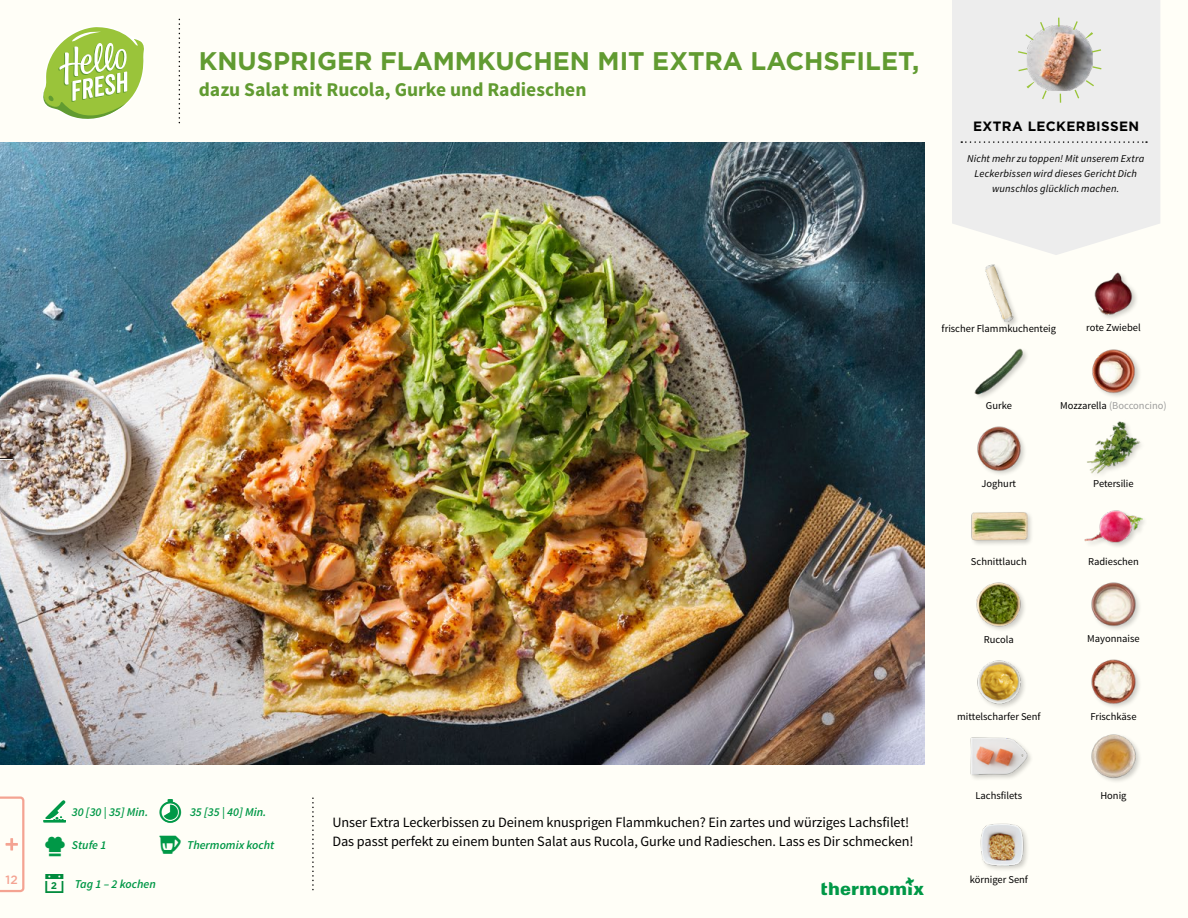
<style>
.page{position:relative;width:1188px;height:918px;background:#fffef7}
.page>*{position:absolute;margin:0;border:0;box-sizing:border-box;transform-origin:0 0}
.t1{font:700 25.5px "Gotham";color:#619b31}
.t2{font:700 19.5px "Source Sans Pro";color:#619b31}
.t3{font:14.25px/19.5px "Source Sans Pro";letter-spacing:-.005em;color:#000}
.t4{font:700 13.5px "Gotham";letter-spacing:.03em;color:#000}
.t5{font:italic 600 12px "Source Sans Pro";color:#009847}
.t6{font:500 12px "Gotham";color:#f4a392}
.t7{font:10.5px "Source Sans Pro";color:#000}
.t8{font:italic 10.5px/14.7px "Source Sans Pro";letter-spacing:.015em;color:#000;text-align:center}
.t9{font:10.5px "Source Sans Pro";color:#9d9d9c}
.s1{color:#fffef7}
.s2{color:#000}
</style>
<div class="page">
<svg style="left:43px;top:27px;width:101px;height:92px"></svg>
<svg style="left:0;top:796px;width:24px;height:96px"></svg>
<img style="left:977px;top:660px;width:48px;height:48px">
<img style="left:1091px;top:659px;width:49px;height:48px">
<img style="left:1091px;top:582px;width:49px;height:48px">
<img style="left:976px;top:582px;width:49px;height:48px">
<div style="left:970px;top:511px;width:64px;height:37px;background:#000;opacity:.2"></div>
<img style="left:970px;top:511px;width:58px;height:37px">
<img style="left:1085px;top:510px;width:57px;height:37px">
<img style="left:1087px;top:421px;width:54px;height:53px">
<img style="left:977px;top:426px;width:48px;height:48px">
<img style="left:974px;top:348px;width:53px;height:50px">
<img style="left:1092px;top:349px;width:48px;height:48px">
<img style="left:1094px;top:272px;width:43px;height:46px">
<div style="left:984px;top:264px;width:36px;height:65px;background:#000;opacity:.2"></div>
<img style="left:984px;top:265px;width:36px;height:57px">
<div style="left:970px;top:736px;width:64px;height:46px;background:#000;opacity:.2"></div>
<img style="left:970px;top:736px;width:58px;height:46px">
<img style="left:1091px;top:734px;width:49px;height:47px">
<img style="left:980px;top:823px;width:47px;height:47px">
<svg style="left:952px;top:0;width:208px;height:255px;background:#eeeeed"></svg>
<svg style="left:961px;top:141px;width:186px;height:2px"></svg>
<img style="left:1027px;top:25px;width:66px;height:66px">
<div style="left:1017px;top:18px;width:85px;height:85px;border:9px dashed #9ac43a;border-radius:50%"></div>
<img style="left:0;top:142px;width:925px;height:623px">
<svg style="left:0;top:458px;width:13px;height:2px"></svg>
<p class="t6" style="left:5px;top:872px;width:14px"><span class="s1">1</span>1 2</p>
<h1 class="t1" style="left:199px;top:44px;width:722px">KNUSPRIGER FLAMMKUCHEN MIT EXTRA LACHSFILET,</h1>
<h2 class="t2" style="left:199px;top:77px;width:389px">dazu Salat mit Rucola, Gurke und Radieschen</h2>
<p class="t4" style="left:973px;top:117px;width:168px">EXTRA LECKERBISSEN</p>
<p class="t8" style="left:967px;top:152px;width:179px">Nicht mehr zu toppen! Mit unserem Extra<br>Leckerbissen wird dieses Gericht Dich wunschlos glücklich machen.</p>
<p class="t5" style="left:72px;top:805px;width:78px">30 [30 | 35] Min.</p>
<p class="t5" style="left:190px;top:805px;width:78px">35 [35 | 40] Min.</p>
<p class="t5" style="left:72px;top:838px;width:36px">Stufe 1</p>
<p class="t5" style="left:75px;top:876px;width:82px">Tag 1 – 2 kochen</p>
<p class="t5" style="left:187px;top:838px;width:89px">Thermomix kocht</p>
<p class="t3" style="left:332px;top:813px;width:583px">Unser Extra Leckerbissen zu Deinem knusprigen Flammkuchen? Ein zartes und würziges Lachsfilet!<br>Das passt perfekt zu einem bunten Salat aus Rucola, Gurke und Radieschen. Lass es Dir schmecken!</p>
<p class="t7" style="left:942px;top:322px;width:116px">frischer Flammkuchenteig</p>
<p class="t7" style="left:1086px;top:321px;width:56px">rote Zwiebel</p>
<p class="t7" style="left:986px;top:399px;width:28px">Gurke</p>
<p class="t9" style="left:1060px;top:399px;width:108px"><span class="s2">Mozzarella</span> (Bocconcino)</p>
<p class="t7" style="left:982px;top:477px;width:36px">Joghurt</p>
<p class="t7" style="left:1093px;top:477px;width:42px">Petersilie</p>
<p class="t7" style="left:971px;top:555px;width:57px">Schnittlauch</p>
<p class="t7" style="left:1088px;top:555px;width:52px">Radieschen</p>
<p class="t7" style="left:984px;top:633px;width:32px">Rucola</p>
<p class="t7" style="left:1087px;top:632px;width:54px">Mayonnaise</p>
<p class="t7" style="left:957px;top:710px;width:85px">mittelscharfer Senf</p>
<p class="t7" style="left:1090px;top:710px;width:48px">Frischkäse</p>
<p class="t7" style="left:976px;top:789px;width:48px">Lachsfilets</p>
<p class="t7" style="left:1100px;top:789px;width:28px">Honig</p>
<p class="t7" style="left:970px;top:873px;width:60px">körniger Senf</p>
</div>
